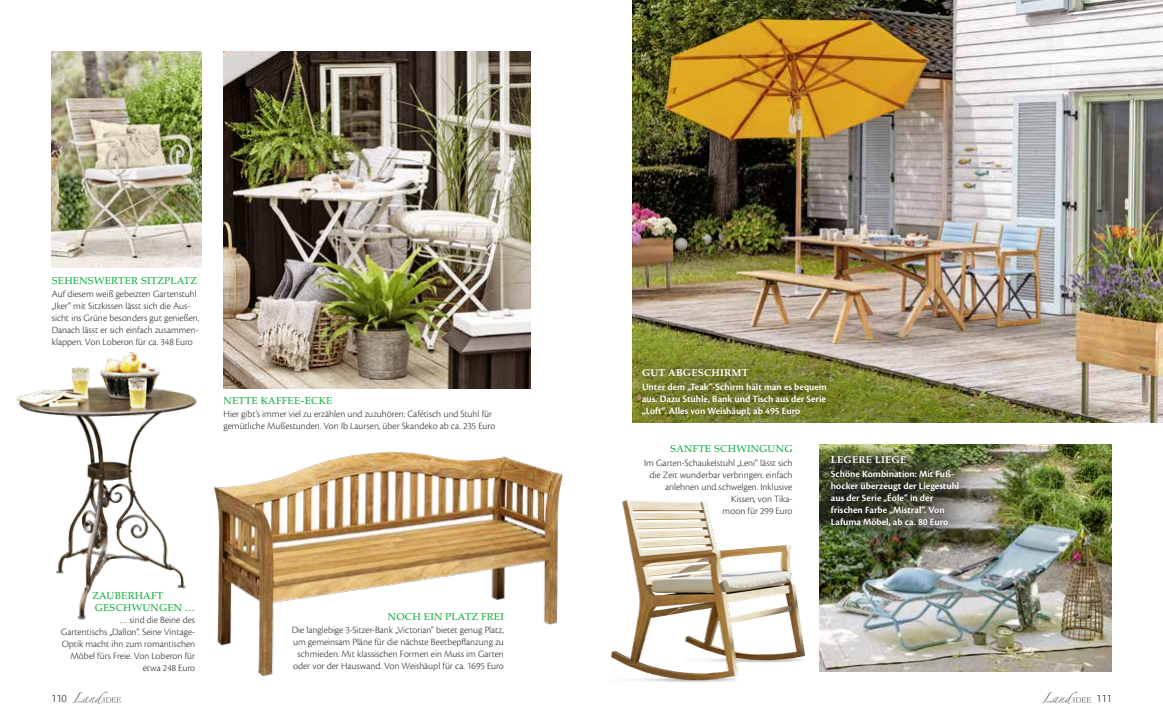
<style>
.page{position:relative;width:1163px;height:723px;background:#fff}
.page>*{position:absolute;margin:0;border:0;box-sizing:border-box;transform-origin:0 0}
.t1{font:300 12px "Cronos Pro";color:#231f20}
.t2{font:300 10px/12px "Cronos Pro";color:#231f20}
.t3{font:600 10px/12px "Cronos Pro";color:#fff;text-align:justify}
.t4{font:500 10px/12px "Palatino LT Std";letter-spacing:.02em;color:#23b24b}
.t5{font:700 10px "Palatino LT Std";letter-spacing:.02em;color:#fff}
</style>
<div class="page">
<img style="left:16px;top:352px;width:181px;height:268px">
<img style="left:223px;top:51px;width:307px;height:337px">
<svg style="left:72px;top:691px;width:49px;height:13px"></svg>
<svg style="left:1042px;top:691px;width:49px;height:13px"></svg>
<img style="left:611px;top:500px;width:195px;height:182px">
<img style="left:632px;top:0;width:530px;height:422px">
<img style="left:819px;top:445px;width:292px;height:226px">
<img style="left:52px;top:51px;width:149px;height:217px">
<img style="left:214px;top:452px;width:349px;height:224px">
<div style="left:633px;top:360px;width:202px;height:64px;background:#231f20;opacity:.66"></div>
<div style="left:818px;top:443px;width:152px;height:94px;background:#231f20;opacity:.66"></div>
<p class="t4" style="left:52px;top:274px;width:147px">SEHENSWERTER SITZPLATZ</p>
<p class="t2" style="left:52px;top:288px;width:149px">Auf diesem weiß gebeizten Gartenstuhl „Iker“ mit Sitzkissen lässt sich die Aus&shy;sicht ins Grüne besonders gut genießen.<br>Danach lässt er sich einfach zusammen&shy;klappen. Von Loberon für ca. 348 Euro</p>
<p class="t4" style="left:223px;top:395px;width:110px">NETTE KAFFEE-ECKE</p>
<p class="t2" style="left:223px;top:408px;width:273px">Hier gibt’s immer viel zu erzählen und zuzuhören: Cafétisch und Stuhl für gemütliche Mußestunden. Von Ib Laursen, über Skandeko ab ca. 235 Euro</p>
<p class="t4" style="left:92px;top:590px;width:104px">ZAUBERHAFT<br>GESCHWUNGEN …</p>
<p class="t2" style="left:61px;top:614px;width:136px;text-align:right">… sind die Beine des<br>Gartentischs „Dallon“. Seine Vintage-<br>Optik macht ihn zum romantischen<br>Möbel fürs Freie. Von Loberon für etwa 248 Euro</p>
<p class="t4" style="left:388px;top:610px;width:117px">NOCH EIN PLATZ FREI</p>
<p class="t2" style="left:292px;top:624px;width:213px;text-align:center">Die langlebige 3-Sitzer-Bank „Victorian“ bietet genug Platz, um gemeinsam Pläne für die nächste Beetbepflanzung zu schmieden. Mit klassischen Formen ein Muss im Garten oder vor der Hauswand. Von Weishäupl für ca. 1695 Euro</p>
<p class="t5" style="left:642px;top:367px;width:108px">GUT ABGESCHIRMT</p>
<p class="t3" style="left:642px;top:381px;width:186px">Unter dem „Teak“-Schirm hält man es bequem aus. Dazu Stühle, Bank und Tisch aus der Serie „Loft“. Alles von Weishäupl, ab 495 Euro</p>
<p class="t4" style="left:670px;top:443px;width:124px">SANFTE SCHWINGUNG</p>
<p class="t2" style="left:644px;top:456px;width:150px;text-align:right">Im Garten-Schaukelstuhl „Leni“ lässt sich die Zeit wunderbar verbringen: einfach anlehnen und schwelgen. Inklusive<br>Kissen, von Tika-<br>moon für 299 Euro</p>
<p class="t5" style="left:830px;top:454px;width:77px">LEGERE LIEGE</p>
<p class="t3" style="left:830px;top:468px;width:130px;text-align:left">Schöne Kombination: Mit Fuß&shy;hocker überzeugt der Liegestuhl aus der Serie „Éole“ in der frischen Farbe „Mistral“. Von<br>Lafuma Möbel, ab ca. 80 Euro</p>
<p class="t1" style="left:51px;top:692px;width:17px">110</p>
<p class="t1" style="left:1095px;top:692px;width:17px">111</p>
</div>
